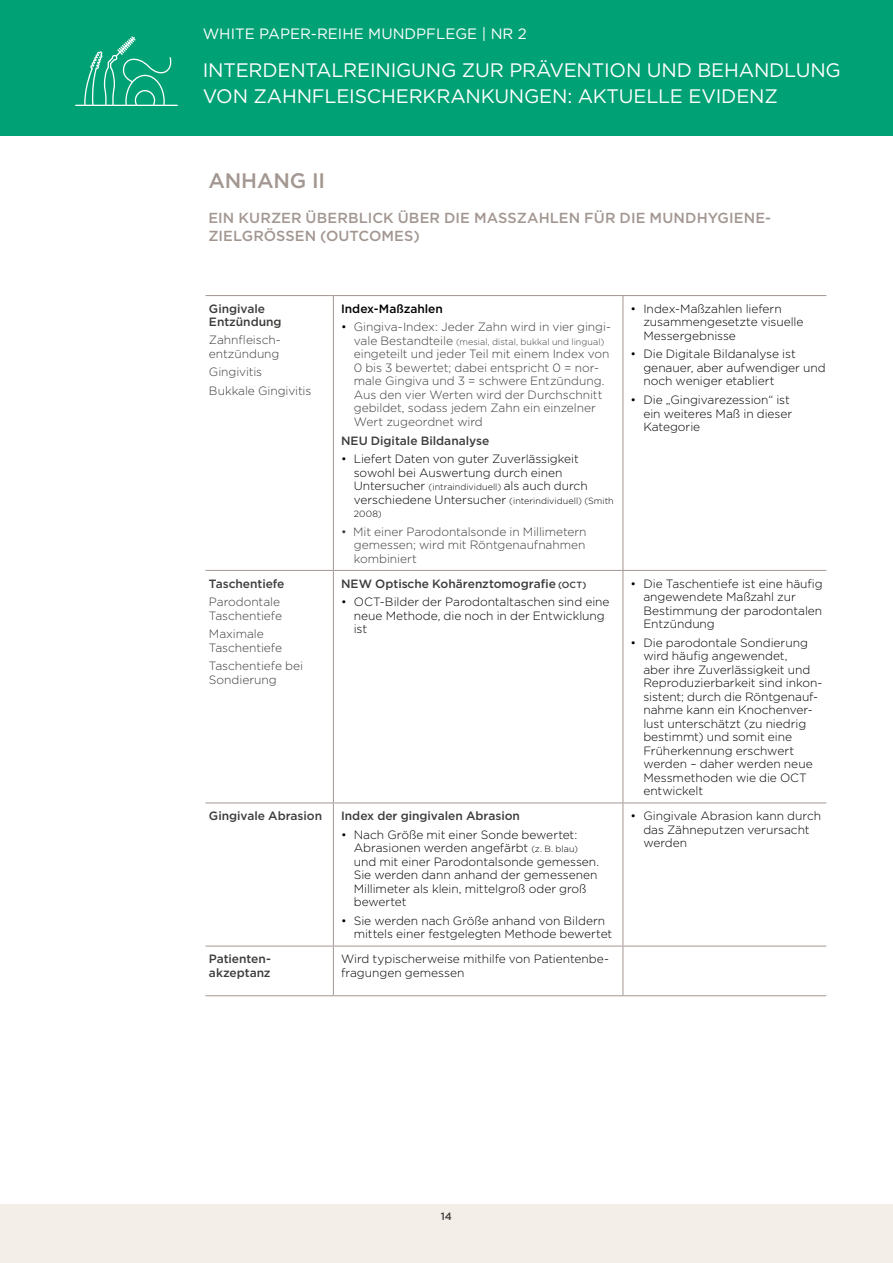
<style>
.page{position:relative;width:893px;height:1263px;background:#fff}
.page>*{position:absolute;margin:0;border:0;box-sizing:border-box;transform-origin:0 0}
.t1{font:500 21px "Gotham";letter-spacing:-.01em;color:#a39792}
.t2{font:19.5px/25.5px "Gotham";letter-spacing:-.01em;color:#fff}
.t3{font:15px "Gotham";color:#fff}
.t4{font:500 14.55px/17.4px "Gotham";letter-spacing:.005em;color:#a39792}
.t5{font:300 12px/13.5px "Gotham";letter-spacing:-.005em;color:#000}
.t6{font:300 12px/13.5px "Gotham";letter-spacing:-.005em;color:#3c3c3b}
.t7{font:500 12px/13.5px "Gotham";letter-spacing:-.005em;color:#3c3c3b}
.t8{font:500 12px "Gotham";color:#000}
.t9{font:500 10.5px "Gotham";color:#3c3c3b}
.t10{font:300 9px/13.5px "Gotham";letter-spacing:.005em;color:#000}
.t11{font:300 9px "Gotham";letter-spacing:.005em;color:#3c3c3b}
.s1{color:#000}
.s2{font-size:12px}
.s3{font-size:9px}
</style>
<div class="page">
<div style="left:0;top:0;width:893px;height:136px;background:#00a174"></div>
<div style="left:0;top:1204px;width:893px;height:59px;background:#f3eee8"></div>
<hr style="left:206px;top:295px;width:127px;height:1px;background:#a39792">
<hr style="left:333px;top:295px;width:290px;height:1px;background:#a39792">
<hr style="left:623px;top:295px;width:203px;height:1px;background:#a39792">
<hr style="left:206px;top:570px;width:127px;height:1px;background:#a39792">
<hr style="left:333px;top:570px;width:290px;height:1px;background:#a39792">
<hr style="left:623px;top:570px;width:203px;height:1px;background:#a39792">
<hr style="left:206px;top:802px;width:127px;height:1px;background:#a39792">
<hr style="left:333px;top:802px;width:290px;height:1px;background:#a39792">
<hr style="left:623px;top:802px;width:203px;height:1px;background:#a39792">
<hr style="left:206px;top:946px;width:127px;height:1px;background:#a39792">
<hr style="left:333px;top:946px;width:290px;height:1px;background:#a39792">
<hr style="left:623px;top:946px;width:203px;height:1px;background:#a39792">
<hr style="left:206px;top:995px;width:127px;height:1px;background:#a39792">
<hr style="left:333px;top:995px;width:290px;height:1px;background:#a39792">
<hr style="left:623px;top:995px;width:203px;height:1px;background:#a39792">
<hr style="left:333px;top:296px;width:1px;height:274px;background:#a39792">
<hr style="left:623px;top:296px;width:1px;height:274px;background:#a39792">
<hr style="left:333px;top:571px;width:1px;height:231px;background:#a39792">
<hr style="left:623px;top:571px;width:1px;height:231px;background:#a39792">
<hr style="left:333px;top:803px;width:1px;height:143px;background:#a39792">
<hr style="left:623px;top:803px;width:1px;height:143px;background:#a39792">
<hr style="left:333px;top:946px;width:1px;height:49px;background:#a39792">
<hr style="left:623px;top:946px;width:1px;height:49px;background:#a39792">
<svg style="left:75px;top:36px;width:103px;height:70px"></svg>
<p class="t3" style="left:203px;top:24px;width:326px">WHITE PAPER-REIHE MUNDPFLEGE | NR 2</p>
<h2 class="t2" style="left:203px;top:57px;width:640px">INTERDENTALREINIGUNG ZUR PRÄVENTION UND BEHANDLUNG<br>VON ZAHNFLEISCHERKRANKUNGEN: AKTUELLE EVIDENZ</h2>
<h1 class="t1" style="left:208px;top:167px;width:118px">ANHANG II</h1>
<p class="t4" style="left:208px;top:209px;width:564px">EIN KURZER ÜBERBLICK ÜBER DIE MASSZAHLEN FÜR DIE MUNDHYGIENE-<br>ZIELGRÖSSEN (OUTCOMES)</p>
<p class="t7" style="left:209px;top:302px;width:74px">Gingivale<br>Entzündung</p>
<p class="t6" style="left:209px;top:333px;width:73px">Zahnfleisch&shy;entzündung</p>
<p class="t6" style="left:209px;top:362px;width:104px;line-height:18.6px">Gingivitis<br>Bukkale Gingivitis</p>
<p class="t7" style="left:209px;top:576px;width:77px">Taschentiefe</p>
<p class="t6" style="left:209px;top:595px;width:75px">Parodontale<br>Taschentiefe</p>
<p class="t6" style="left:209px;top:627px;width:75px">Maximale<br>Taschentiefe</p>
<p class="t6" style="left:209px;top:659px;width:96px">Taschentiefe bei<br>Sondierung</p>
<p class="t8" style="left:341px;top:301px;width:103px">Index-Maßzahlen</p>
<p class="t6" style="left:341px;top:320px;width:271px"><span class="s1">•</span> Gingiva- Index: Jeder Zahn wird in vier gingi-</p>
<p class="t11" style="left:354px;top:336px;width:252px"><span class="s2">vale Bestandteile</span> (mesial, distal, bukkal und lingual)</p>
<p class="t6" style="left:354px;top:347px;width:257px">eingeteilt und jeder Teil mit einem Index von 0 bis 3 bewertet; dabei entspricht 0 = nor&shy;male Gingiva und 3 = schwere Entzündung.<br>Aus den vier Werten wird der Durchschnitt gebildet, sodass jedem Zahn ein einzelner Wert zugeordnet wird</p>
<p class="t7" style="left:341px;top:433px;width:150px">NEU Digitale Bildanalyse</p>
<p class="t5" style="left:354px;top:452px;width:235px;text-indent:-13px">• Liefert Daten von guter Zuverlässigkeit sowohl bei Auswertung durch einen<br>Untersucher <span class="s3">(intraindividuell)</span> als auch durch</p>
<p class="t10" style="left:354px;top:493px;width:261px"><span class="s2">verschiedene Untersucher</span> (interindividuell) (Smith<br>2008)</p>
<p class="t6" style="left:354px;top:524px;width:234px;text-align:justify;text-indent:-13px">• Mit einer Parodontalsonde in Millimetern gemessen; wird mit Röntgenaufnahmen kombiniert</p>
<p class="t7" style="left:341px;top:576px;width:247px">NEW Optische Kohärenztomografie <span class="s3">(OCT)</span></p>
<p class="t5" style="left:354px;top:595px;width:257px;text-indent:-13px">• OCT- Bilder der Parodontaltaschen sind eine neue Methode, die noch in der Entwicklung ist</p>
<p class="t7" style="left:209px;top:809px;width:115px">Gingivale Abrasion</p>
<p class="t7" style="left:341px;top:809px;width:181px">Index der gingivalen Abrasion</p>
<p class="t5" style="left:354px;top:827px;width:247px;text-indent:-13px">• Nach Größe mit einer Sonde bewertet:<br>Abrasionen werden angefärbt <span class="s3">(z. B. blau) </span>und mit einer Parodontalsonde gemessen.<br>Sie werden dann anhand der gemessenen Millimeter als klein, mittelgroß oder groß bewertet</p>
<p class="t5" style="left:354px;top:913px;width:260px;text-indent:-13px">• Sie werden nach Größe anhand von Bildern mittels einer festgelegten Methode bewertet</p>
<p class="t7" style="left:209px;top:952px;width:63px">Patienten&shy;akzeptanz</p>
<p class="t5" style="left:341px;top:952px;width:269px">Wird typischerweise mithilfe von Patientenbe&shy;fragungen gemessen</p>
<p class="t5" style="left:643px;top:301px;width:162px;text-indent:-13px">• Index- Maßzahlen liefern zusammengesetzte visuelle<br>Messergebnisse</p>
<p class="t5" style="left:643px;top:347px;width:184px;text-indent:-13px">• Die Digitale Bildanalyse ist genauer, aber aufwendiger und noch weniger etabliert</p>
<p class="t5" style="left:643px;top:393px;width:150px;text-indent:-13px">• Die „Gingivarezession“ ist ein weiteres Maß in dieser<br>Kategorie</p>
<p class="t5" style="left:643px;top:576px;width:181px;text-indent:-13px">• Die Taschentiefe ist eine häufig angewendete Maßzahl zur<br>Bestimmung der parodontalen<br>Entzündung</p>
<p class="t5" style="left:643px;top:635px;width:181px;text-indent:-13px">• Die parodontale Sondierung wird häufig angewendet,<br>aber ihre Zuverlässigkeit und<br>Reproduzierbarkeit sind inkon&shy;sistent; durch die Röntgenauf&shy;nahme kann ein Knochenver&shy;lust unterschätzt (zu niedrig bestimmt) und somit eine<br>Früherkennung erschwert werden – daher werden neue<br>Messmethoden wie die OCT entwickelt</p>
<p class="t5" style="left:643px;top:809px;width:179px;text-indent:-13px">• Gingivale Abrasion kann durch das Zähneputzen verursacht werden</p>
<p class="t9" style="left:441px;top:1210px;width:13px">14</p>
</div>
